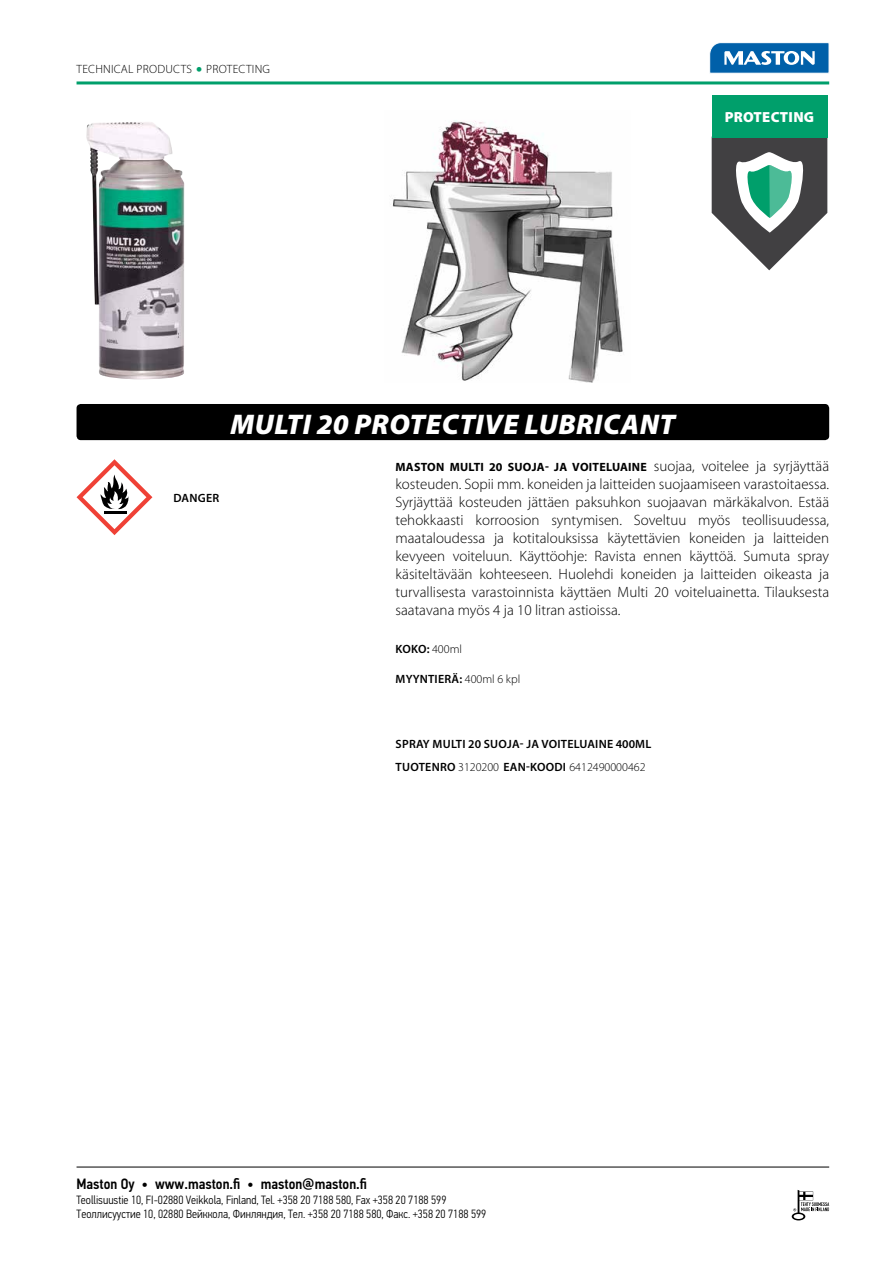
<style>
.page{position:relative;width:893px;height:1263px;background:#fff}
.page>*{position:absolute;margin:0;border:0;box-sizing:border-box;transform-origin:0 0}
.t1{font:italic 900 28.5px "Myriad Pro";letter-spacing:.02em;color:#fff}
.t2{font:300 15px/18px "Myriad Pro";color:#000;text-align:justify}
.t3{font:500 15px "PF Din Text Cond Pro";color:#000}
.t4{font:900 14.7px "Myriad Pro";letter-spacing:.02em;color:#fff}
.t5{font:300 12px/14.4px "PF Din Text Cond Pro";color:#000}
.t6{font:600 12px/22.6px "Myriad Pro";letter-spacing:.02em;color:#000}
.t7{font:700 12px "Myriad Pro";letter-spacing:.02em;color:#000}
.t8{font:300 12px "Myriad Pro";letter-spacing:.02em;color:#000}
.s1{font-weight:700;font-size:18px;color:#009f6b}
.s2{font-weight:300;font-size:15px}
.s3{font-weight:300}
</style>
<div class="page">
<svg style="left:792px;top:1190px;width:37px;height:30px"></svg>
<hr style="left:77px;top:1167px;width:752px;height:1px;background:#000">
<hr style="left:77px;top:81px;width:752px;height:3px;background:#009f6b">
<svg style="left:709px;top:42px;width:120px;height:32px"></svg>
<div style="left:77px;top:404px;width:752px;height:36px;background:#000;border-radius:4px"></div>
<svg style="left:712px;top:137px;width:115px;height:133px"></svg>
<div style="left:712px;top:95px;width:115px;height:42px;background:#009f6b"></div>
<img style="left:86px;top:122px;width:99px;height:257px">
<svg style="left:77px;top:459px;width:75px;height:76px"></svg>
<img style="left:392px;top:120px;width:231px;height:263px">
<p class="t8" style="left:77px;top:62px;width:195px">TECHNICAL PRODUCTS <span class="s1">•</span> PROTECTING</p>
<p class="t4" style="left:725px;top:108px;width:91px">PROTECTING</p>
<h1 class="t1" style="left:230px;top:405px;width:446px">MULTI 20 PROTECTIVE LUBRICANT</h1>
<p class="t6" style="left:173px;top:487px;width:47px">DANGER</p>
<p class="t7" style="left:396px;top:459px;width:435px">MASTON MULTI 20 SUOJA- JA VOITELUAINE <span class="s2">suojaa, voitelee ja syrjäyttää</span></p>
<p class="t2" style="left:395px;top:474px;width:435px">kosteuden. Sopii mm. koneiden ja laitteiden suojaamiseen varastoitaessa.<br>Syrjäyttää kosteuden jättäen paksuhkon suojaavan märkäkalvon. Estää tehokkaasti korroosion syntymisen. Soveltuu myös teollisuudessa, maataloudessa ja kotitalouksissa käytettävien koneiden ja laitteiden kevyeen voiteluun. Käyttöohje: Ravista ennen käyttöä. Sumuta spray käsiteltävään kohteeseen. Huolehdi koneiden ja laitteiden oikeasta ja turvallisesta varastoinnista käyttäen Multi 20 voiteluainetta. Tilauksesta saatavana myös 4 ja 10 litran astioissa.</p>
<p class="t6" style="left:396px;top:638px;width:68px">KOKO: <span class="s3">400ml</span></p>
<p class="t6" style="left:396px;top:668px;width:126px">MYYNTIERÄ: <span class="s3">400ml 6 kpl</span></p>
<p class="t6" style="left:396px;top:732px;width:257px">SPRAY MULTI 20 SUOJA- JA VOITELUAINE 400ML<br>TUOTENRO <span class="s3">3120200</span> EAN-KOODI <span class="s3">6412490000462</span></p>
<p class="t3" style="left:77px;top:1175px;width:292px">Maston Oy • www.maston.fi • maston@maston.fi</p>
<p class="t5" style="left:77px;top:1192px;width:411px">Teollisuustie 10, FI-02880 Veikkola, Finland, Tel. +358 20 7188 580, Fax +358 20 7188 599<br>Tеоллисуустие 10, 02880 Вейккола, Финляндия, Тел. +358 20 7188 580, Факс. +358 20 7188 599</p>
</div>
